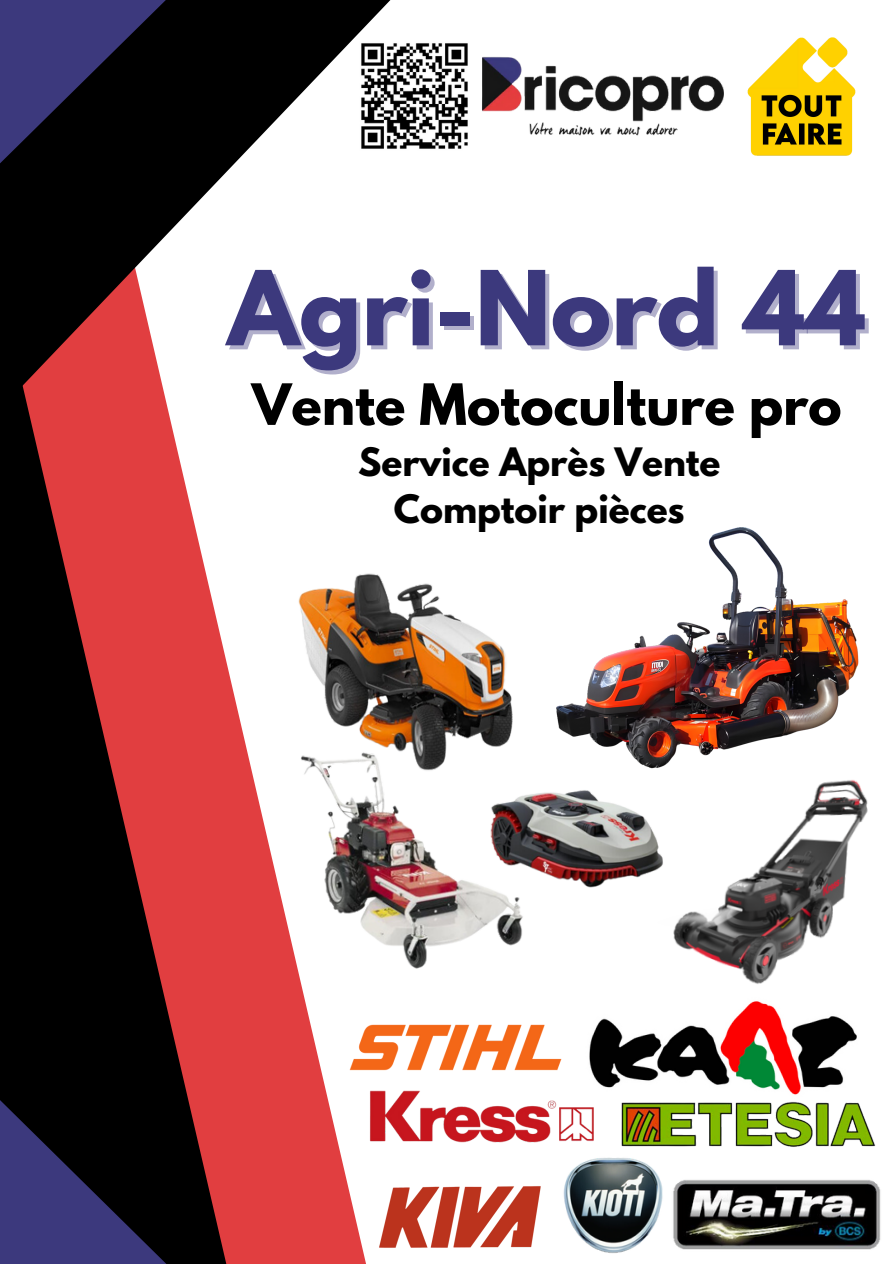
<style>
.page{position:relative;width:893px;height:1264px;background:#fff}
.page>*{position:absolute;margin:0;border:0;box-sizing:border-box;transform-origin:0 0}
.t1{font:700 91.35px "League Spartan";color:#3c397d}
.t2{font:700 50.4px "League Spartan";color:#000}
.t3{font:700 34.65px "League Spartan";color:#000}
</style>
<div class="page">
<img style="left:747px;top:37px;width:109px;height:119px">
<img style="left:503px;top:57px;width:221px;height:79px">
<svg style="left:253px;top:777px;width:113px;height:486px;fill:#e13e40"></svg>
<svg style="left:0;top:0;width:503px;height:307px"></svg>
<svg style="left:0;top:0;width:254px;height:265px;background:#262633"></svg>
<svg style="left:0;top:307px;width:253px;height:691px;background:#954445"></svg>
<svg style="left:0;top:998px;width:254px;height:265px;background:#3f1927"></svg>
<img style="left:621px;top:1101px;width:255px;height:46px">
<img style="left:701px;top:1180px;width:180px;height:70px">
<img style="left:351px;top:1078px;width:243px;height:107px">
<img style="left:373px;top:1174px;width:151px;height:74px">
<img style="left:524px;top:1148px;width:177px;height:105px">
<img style="left:341px;top:1016px;width:221px;height:62px">
<img style="left:673px;top:783px;width:195px;height:201px">
<img style="left:298px;top:573px;width:215px;height:169px">
<img style="left:539px;top:792px;width:124px;height:96px">
<img style="left:271px;top:742px;width:268px;height:226px">
<img style="left:585px;top:1001px;width:272px;height:97px">
<img style="left:556px;top:527px;width:302px;height:282px">
<img style="left:358px;top:39px;width:113px;height:114px">
<p class="t1" style="left:227px;top:263px;width:639px">Agri-Nord 44</p>
<p class="t2" style="left:252px;top:379px;width:591px">Vente Motoculture pro</p>
<p class="t3" style="left:358px;top:444px;width:364px">Service Après Vente</p>
<p class="t3" style="left:394px;top:492px;width:292px">Comptoir pièces</p>
</div>
